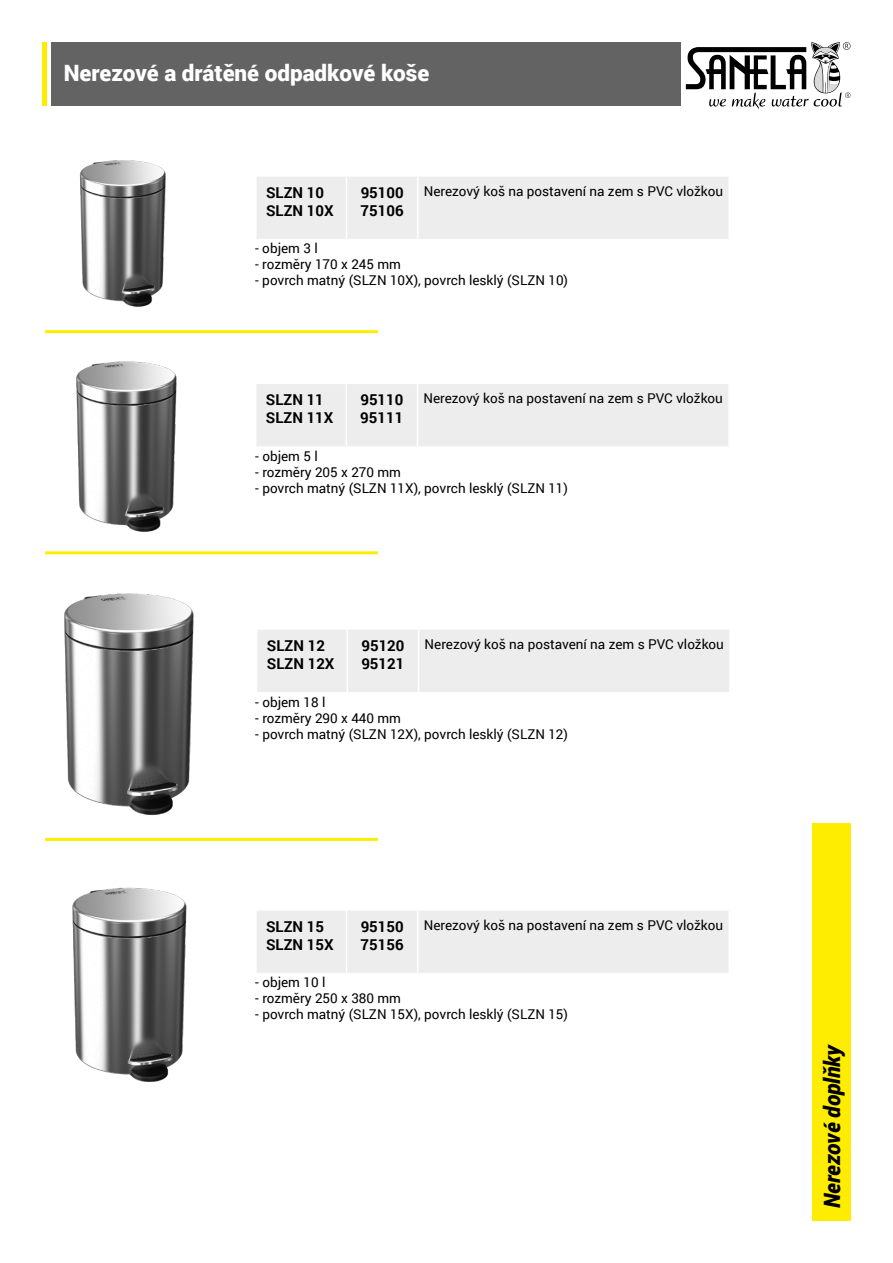
<style>
.page{position:relative;width:893px;height:1263px;background:#fff}
.page>*{position:absolute;margin:0;border:0;box-sizing:border-box;transform-origin:0 0}
.t1{font:900 22.5px "Roboto";color:#fff}
.t2{font:italic 900 22.5px "Roboto";letter-spacing:-.005em;color:#000;scale:.95 1}
.t3{font:700 15px/18px "Roboto";color:#000}
.t4{font:13.5px "Roboto";color:#000}
</style>
<div class="page">
<div style="left:51px;top:43px;width:629px;height:63px;background:#646363"></div>
<div style="left:812px;top:823px;width:38px;height:397px;background:#ffed00"></div>
<hr style="left:43px;top:43px;width:4px;height:63px;background:#ffed00">
<img style="left:79px;top:160px;width:87px;height:147px">
<img style="left:76px;top:361px;width:101px;height:171px">
<img style="left:72px;top:887px;width:115px;height:195px">
<img style="left:64px;top:593px;width:130px;height:223px">
<hr style="left:45px;top:330px;width:333px;height:3px;background:#ffed00">
<hr style="left:45px;top:551px;width:333px;height:3px;background:#ffed00">
<hr style="left:45px;top:838px;width:333px;height:3px;background:#ffed00">
<div style="left:257px;top:177px;width:471px;height:62px;background:#ededed"></div>
<hr style="left:346px;top:177px;width:1px;height:62px;background:#fff">
<hr style="left:417px;top:177px;width:2px;height:62px;background:#fff">
<div style="left:257px;top:911px;width:471px;height:62px;background:#ededed"></div>
<hr style="left:346px;top:911px;width:1px;height:62px;background:#fff">
<hr style="left:417px;top:911px;width:2px;height:62px;background:#fff">
<div style="left:256px;top:384px;width:472px;height:62px;background:#ededed"></div>
<hr style="left:346px;top:384px;width:1px;height:62px;background:#fff">
<hr style="left:417px;top:384px;width:1px;height:62px;background:#fff">
<div style="left:257px;top:630px;width:472px;height:62px;background:#ededed"></div>
<hr style="left:347px;top:630px;width:1px;height:62px;background:#fff">
<hr style="left:418px;top:630px;width:1px;height:62px;background:#fff">
<svg style="left:686px;top:42px;width:164px;height:67px"></svg>
<h1 class="t1" style="left:64px;top:57px;width:367px">Nerezové a drátěné odpadkové koše</h1>
<p class="t3" style="left:266px;top:183px;width:69px">SLZN 10<br>SLZN 10X</p>
<p class="t3" style="left:361px;top:183px;width:45px">95100<br>75106</p>
<p class="t4" style="left:424px;top:182px;width:301px">Nerezový koš na postavení na zem s PVC vložkou</p>
<p class="t4" style="left:255px;top:238px;width:64px">- objem 3 l</p>
<p class="t4" style="left:255px;top:255px;width:147px">- rozměry 170 x 245 mm</p>
<p class="t4" style="left:255px;top:271px;width:314px">- povrch matný (SLZN 10X), povrch lesklý (SLZN 10)</p>
<p class="t3" style="left:266px;top:390px;width:69px">SLZN 11<br>SLZN 11X</p>
<p class="t3" style="left:360px;top:390px;width:45px">95110<br>95111</p>
<p class="t4" style="left:423px;top:389px;width:301px">Nerezový koš na postavení na zem s PVC vložkou</p>
<p class="t4" style="left:255px;top:447px;width:64px">- objem 5 l</p>
<p class="t4" style="left:255px;top:463px;width:147px">- rozměry 205 x 270 mm</p>
<p class="t4" style="left:255px;top:479px;width:314px">- povrch matný (SLZN 11X), povrch lesklý (SLZN 11)</p>
<p class="t3" style="left:267px;top:636px;width:69px">SLZN 12<br>SLZN 12X</p>
<p class="t3" style="left:361px;top:636px;width:45px">95120<br>95121</p>
<p class="t4" style="left:425px;top:635px;width:301px">Nerezový koš na postavení na zem s PVC vložkou</p>
<p class="t4" style="left:255px;top:692px;width:72px">- objem 18 l</p>
<p class="t4" style="left:255px;top:708px;width:147px">- rozměry 290 x 440 mm</p>
<p class="t4" style="left:255px;top:725px;width:314px">- povrch matný (SLZN 12X), povrch lesklý (SLZN 12)</p>
<p class="t3" style="left:266px;top:917px;width:69px">SLZN 15<br>SLZN 15X</p>
<p class="t3" style="left:361px;top:917px;width:45px">95150<br>75156</p>
<p class="t4" style="left:424px;top:916px;width:301px">Nerezový koš na postavení na zem s PVC vložkou</p>
<p class="t4" style="left:255px;top:972px;width:72px">- objem 10 l</p>
<p class="t4" style="left:255px;top:988px;width:147px">- rozměry 250 x 380 mm</p>
<p class="t4" style="left:255px;top:1005px;width:314px">- povrch matný (SLZN 15X), povrch lesklý (SLZN 15)</p>
<h1 class="t2" style="left:816px;top:1208px;width:175px;rotate:-90deg">Nerezové doplňky</h1>
</div>
